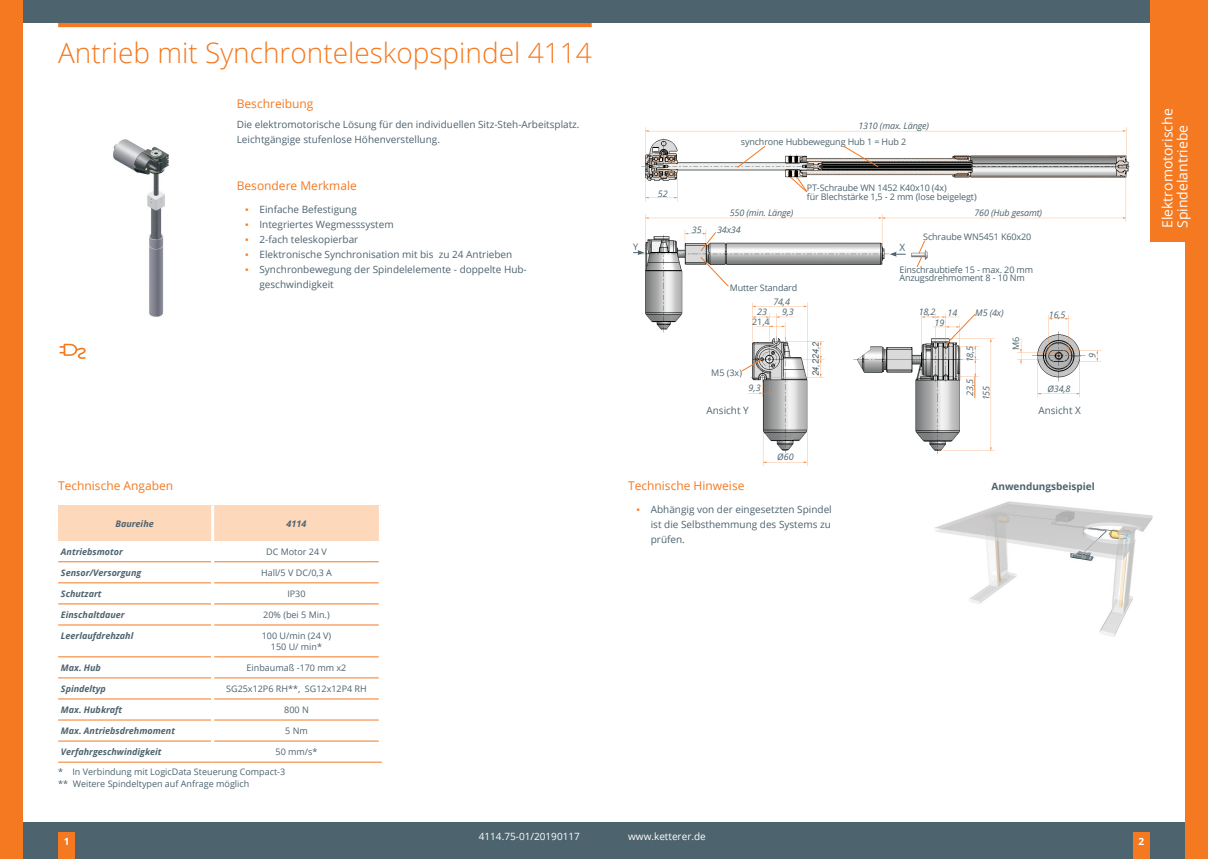
<style>
.page{position:relative;width:1208px;height:859px;background:#fff}
.page>*{position:absolute;margin:0;border:0;box-sizing:border-box;transform-origin:0 0}
.Headline_Produkt___N{font:300 28px "Open Sans";color:#f47921}
.Headline_Produktgrup{font:14px/15px "Open Sans";color:#fff}
.Headline_Tabelle___F{font:12px "Open Sans";color:#f47921}
.Fließtext{font:12px "Open Sans";color:#f47921}
.t1{font:10px/15px "Open Sans";color:#4d636e}
.Fusszeile_Artikelnum{font:10px "Open Sans";color:#fff}
.t2{font:700 10px "Open Sans";color:#4d636e}
.t3{font:700 10px "Open Sans";color:#fff}
.Fußnoten{font:9px/12px "Open Sans";letter-spacing:-.015em;color:#4d636e}
.Tabelle_Links_Spalte{font:italic 700 9px "Open Sans";color:#4d636e}
.Zeichnung_Maße{font:italic 9px "Open Sans";letter-spacing:-.015em;color:#4d636e}
.Tabelle_Links{font:9px/10.8px "Open Sans";color:#4d636e;text-align:center}
.Tabelle{font:9px "Open Sans";color:#4d636e}
.Zeichnung_Maße-2{font:9px "Open Sans";color:#4d636e}
.t4{font:italic 9px "Arial";color:#4d636e}
.Tabelle_Links_Zeile{font:italic 700 9px "Open Sans";color:#4d636e}
.Tabelle_Zeile_1{font:italic 700 9px "Open Sans";color:#4d636e}
.s1{font-family:"Arial";color:#f47921}
</style>
<div class="page">
<img style="left:113px;top:139px;width:56px;height:178px">
<div style="left:58px;top:19px;width:534px;height:8px;background:#f47921"></div>
<img style="left:641px;top:128px;width:488px;height:337px">
<svg style="left:700px;top:257px;width:29px;height:30px"></svg>
<svg style="left:945px;top:314px;width:30px;height:31px"></svg>
<svg style="left:843px;top:146px;width:35px;height:21px"></svg>
<svg style="left:737px;top:146px;width:28px;height:22px"></svg>
<svg style="left:700px;top:232px;width:16px;height:19px"></svg>
<svg style="left:889px;top:252px;width:16px;height:5px"></svg>
<svg style="left:790px;top:177px;width:17px;height:15px"></svg>
<svg style="left:741px;top:359px;width:21px;height:12px"></svg>
<img style="left:935px;top:501px;width:218px;height:136px">
<svg style="left:633px;top:250px;width:11px;height:5px"></svg>
<div style="left:58px;top:505px;width:155px;height:36px;background:#fdd8bb"></div>
<div style="left:213px;top:505px;width:167px;height:36px;background:#fdd8bb"></div>
<hr style="left:58px;top:561px;width:153px;height:1px;background:#f47921">
<hr style="left:58px;top:583px;width:153px;height:1px;background:#f47921">
<hr style="left:58px;top:604px;width:153px;height:1px;background:#f47921">
<hr style="left:58px;top:625px;width:153px;height:1px;background:#f47921">
<hr style="left:58px;top:657px;width:153px;height:1px;background:#f47921">
<hr style="left:58px;top:678px;width:153px;height:1px;background:#f47921">
<hr style="left:58px;top:699px;width:153px;height:1px;background:#f47921">
<hr style="left:58px;top:720px;width:153px;height:1px;background:#f47921">
<hr style="left:58px;top:741px;width:153px;height:1px;background:#f47921">
<hr style="left:214px;top:561px;width:165px;height:1px;background:#f47921">
<hr style="left:214px;top:583px;width:165px;height:1px;background:#f47921">
<hr style="left:214px;top:604px;width:165px;height:1px;background:#f47921">
<hr style="left:214px;top:625px;width:165px;height:1px;background:#f47921">
<hr style="left:214px;top:657px;width:165px;height:1px;background:#f47921">
<hr style="left:214px;top:678px;width:165px;height:1px;background:#f47921">
<hr style="left:214px;top:699px;width:165px;height:1px;background:#f47921">
<hr style="left:214px;top:720px;width:165px;height:1px;background:#f47921">
<hr style="left:214px;top:741px;width:165px;height:1px;background:#f47921">
<hr style="left:211px;top:505px;width:3px;height:36px;background:#fff">
<hr style="left:379px;top:505px;width:3px;height:36px;background:#fff">
<hr style="left:58px;top:762px;width:155px;height:1px;background:#f47921">
<hr style="left:213px;top:762px;width:169px;height:1px;background:#f47921">
<svg style="left:974px;top:377px;width:1px;height:21px"></svg>
<img style="left:911px;top:250px;width:16px;height:9px">
<svg style="left:916px;top:240px;width:9px;height:27px"></svg>
<svg style="left:60px;top:344px;width:26px;height:15px"></svg>
<div style="left:604px;top:822px;width:595px;height:37px;background:#4d636e"></div>
<div style="left:0;top:0;width:1208px;height:23px;background:#4d636e"></div>
<div style="left:9px;top:822px;width:595px;height:37px;background:#4d636e"></div>
<div style="left:58px;top:833px;width:17px;height:26px;background:#f47921"></div>
<div style="left:1133px;top:833px;width:16px;height:26px;background:#f47921"></div>
<div style="left:0;top:0;width:23px;height:859px;background:#f47921"></div>
<div style="left:1185px;top:0;width:23px;height:859px;background:#f47921"></div>
<div style="left:1149px;top:0;width:50px;height:242px;background:#f47921"></div>
<p class="Headline_Produkt___N" style="left:58px;top:33px;width:535px">Antrieb mit Synchronteleskopspindel 4114</p>
<p class="Headline_Tabelle___F" style="left:237px;top:95px;width:78px">Beschreibung</p>
<p class="t1" style="left:237px;top:117px;width:344px">Die elektromotorische Lösung für den individuellen Sitz-Steh-Arbeitsplatz.<br>Leichtgängige stufenlose Höhenverstellung.</p>
<p class="Fließtext" style="left:237px;top:178px;width:122px">Besondere Merkmale</p>
<p class="t1" style="left:245px;top:201px;width:113px"><span class="s1">▪</span> Einfache Befestigung</p>
<p class="t1" style="left:245px;top:216px;width:150px"><span class="s1">▪</span> Integriertes Wegmesssystem</p>
<p class="t1" style="left:245px;top:231px;width:115px"><span class="s1">▪</span> 2-fach teleskopierbar</p>
<p class="t1" style="left:245px;top:246px;width:269px"><span class="s1">▪</span> Elektronische Synchronisation mit bis zu 24 Antrieben</p>
<p class="t1" style="left:259px;top:261px;width:269px;text-indent:-14px"><span class="s1">▪</span> Synchronbewegung der Spindelelemente - doppelte Hub&shy;geschwindigkeit</p>
<p class="Fußnoten" style="left:633px;top:241px;width:7px">Y</p>
<p class="Zeichnung_Maße" style="left:658px;top:188px;width:11px">52</p>
<p class="Zeichnung_Maße" style="left:858px;top:119px;width:72px">1310 (max. Länge)</p>
<p class="Fußnoten" style="left:741px;top:135px;width:167px">synchrone Hubbewegung Hub 1 = Hub 2</p>
<p class="Zeichnung_Maße" style="left:729px;top:207px;width:65px">550 (min. Länge)</p>
<p class="Zeichnung_Maße" style="left:692px;top:224px;width:11px">35</p>
<p class="Zeichnung_Maße" style="left:717px;top:224px;width:25px">34x34</p>
<p class="Fußnoten" style="left:730px;top:282px;width:69px">Mutter Standard</p>
<p class="Zeichnung_Maße" style="left:773px;top:295px;width:18px">74,4</p>
<p class="Zeichnung_Maße" style="left:782px;top:306px;width:13px">9,3</p>
<p class="Zeichnung_Maße" style="left:757px;top:306px;width:11px">23</p>
<p class="Zeichnung_Maße-2" style="left:752px;top:316px;width:19px">21,4</p>
<p class="Zeichnung_Maße-2" style="left:711px;top:366px;width:32px">M5 (3x)</p>
<p class="Zeichnung_Maße" style="left:748px;top:382px;width:14px">9,3</p>
<p class="t1" style="left:706px;top:403px;width:44px">Ansicht Y</p>
<p class="Fußnoten" style="left:807px;top:182px;width:141px">PT-Schraube WN 1452 K40x10 (4x)</p>
<p class="Fußnoten" style="left:807px;top:191px;width:171px">für Blechstärke 1,5 - 2 mm (lose beigelegt)</p>
<p class="Zeichnung_Maße" style="left:974px;top:207px;width:69px">760 (Hub gesamt)</p>
<p class="t4" style="left:810px;top:376px;width:36px;rotate:-90deg">24,224,2</p>
<p class="Fußnoten" style="left:923px;top:230px;width:109px">Schraube WN5451 K60x20</p>
<p class="Fußnoten" style="left:899px;top:263px;width:135px">Einschraubtiefe 15 - max. 20 mm</p>
<p class="Fußnoten" style="left:899px;top:271px;width:127px">Anzugsdrehmoment 8 - 10 Nm</p>
<p class="t1" style="left:899px;top:240px;width:7px">X</p>
<p class="Zeichnung_Maße" style="left:918px;top:305px;width:18px">18,2</p>
<p class="Zeichnung_Maße" style="left:947px;top:306px;width:11px">14</p>
<p class="Zeichnung_Maße" style="left:934px;top:317px;width:11px">19</p>
<p class="Zeichnung_Maße" style="left:975px;top:306px;width:30px">M5 (4x)</p>
<p class="Zeichnung_Maße" style="left:963px;top:362px;width:18px;rotate:-90deg">18,5</p>
<p class="Zeichnung_Maße" style="left:963px;top:396px;width:18px;rotate:-90deg">23,5</p>
<p class="Zeichnung_Maße" style="left:980px;top:400px;width:16px;rotate:-90deg">155</p>
<p class="Fußnoten" style="left:1009px;top:350px;width:15px;rotate:-90deg">M6</p>
<p class="Zeichnung_Maße" style="left:1049px;top:309px;width:18px">16,5</p>
<p class="Zeichnung_Maße" style="left:1047px;top:383px;width:24px">Ø34,8</p>
<p class="Zeichnung_Maße" style="left:1086px;top:358px;width:6px;rotate:-90deg">9</p>
<p class="t1" style="left:1038px;top:403px;width:44px">Ansicht X</p>
<p class="Zeichnung_Maße" style="left:777px;top:451px;width:18px">Ø60</p>
<p class="Headline_Tabelle___F" style="left:58px;top:478px;width:117px">Technische Angaben</p>
<p class="t2" style="left:991px;top:479px;width:105px">Anwendungsbeispiel</p>
<p class="Tabelle_Links_Zeile" style="left:115px;top:517px;width:40px">Baureihe</p>
<p class="Tabelle_Zeile_1" style="left:286px;top:517px;width:21px">4114</p>
<p class="Tabelle_Links_Spalte" style="left:61px;top:545px;width:64px">Antriebsmotor</p>
<p class="Tabelle_Links" style="left:266px;top:546px;width:62px">DC Motor 24 V</p>
<p class="Tabelle_Links_Spalte" style="left:61px;top:566px;width:82px">Sensor/Versorgung</p>
<p class="Tabelle_Links" style="left:261px;top:567px;width:72px">Hall/5 V DC/0,3 A</p>
<p class="Tabelle_Links_Spalte" style="left:61px;top:587px;width:42px">Schutzart</p>
<p class="Tabelle_Links" style="left:287px;top:588px;width:20px">IP30</p>
<p class="Tabelle_Links_Spalte" style="left:61px;top:608px;width:65px">Einschaltdauer</p>
<p class="Tabelle_Links" style="left:263px;top:609px;width:68px">20% (bei 5 Min.)</p>
<p class="Tabelle_Links_Spalte" style="left:61px;top:629px;width:74px">Leerlaufdrehzahl</p>
<p class="Tabelle_Links" style="left:262px;top:630px;width:71px">100 U/min (24 V)<br>150 U/ min*</p>
<p class="Tabelle_Links_Spalte" style="left:61px;top:661px;width:42px">Max. Hub</p>
<p class="Tabelle" style="left:247px;top:661px;width:101px">Einbaumaß -170 mm x2</p>
<p class="Tabelle_Links_Spalte" style="left:61px;top:682px;width:46px">Spindeltyp</p>
<p class="Tabelle" style="left:226px;top:682px;width:142px">SG25x12P6 RH**, SG12x12P4 RH</p>
<p class="Tabelle_Links_Spalte" style="left:61px;top:703px;width:63px">Max. Hubkraft</p>
<p class="Tabelle" style="left:284px;top:703px;width:26px">800 N</p>
<p class="Tabelle_Links_Spalte" style="left:61px;top:724px;width:116px">Max. Antriebsdrehmoment</p>
<p class="Tabelle" style="left:285px;top:724px;width:24px">5 Nm</p>
<p class="Tabelle_Links_Spalte" style="left:61px;top:745px;width:102px">Verfahrgeschwindigkeit</p>
<p class="Tabelle_Links" style="left:275px;top:746px;width:43px">50 mm/s*</p>
<p class="Fußnoten" style="left:58px;top:766px;width:229px">* In Verbindung mit LogicData Steuerung Compact-3 ** Weitere Spindeltypen auf Anfrage möglich</p>
<p class="Headline_Tabelle___F" style="left:628px;top:478px;width:118px">Technische Hinweise</p>
<p class="t1" style="left:651px;top:501px;width:182px;text-align:justify;text-indent:-14px"><span class="s1">▪</span> Abhängig von der eingesetzten Spindel ist die Selbsthemmung des Systems zu prüfen.</p>
<p class="Fusszeile_Artikelnum" style="left:628px;top:830px;width:79px">www.ketterer.de</p>
<p class="Fusszeile_Artikelnum" style="left:479px;top:830px;width:103px">4114.75-01/20190117</p>
<p class="t3" style="left:64px;top:834px;width:7px">1</p>
<p class="t3" style="left:1138px;top:834px;width:7px">2</p>
<p class="Headline_Produktgrup" style="left:1159px;top:228px;width:121px;rotate:-90deg">Elektromotorische<br>Spindelantriebe</p>
</div>
